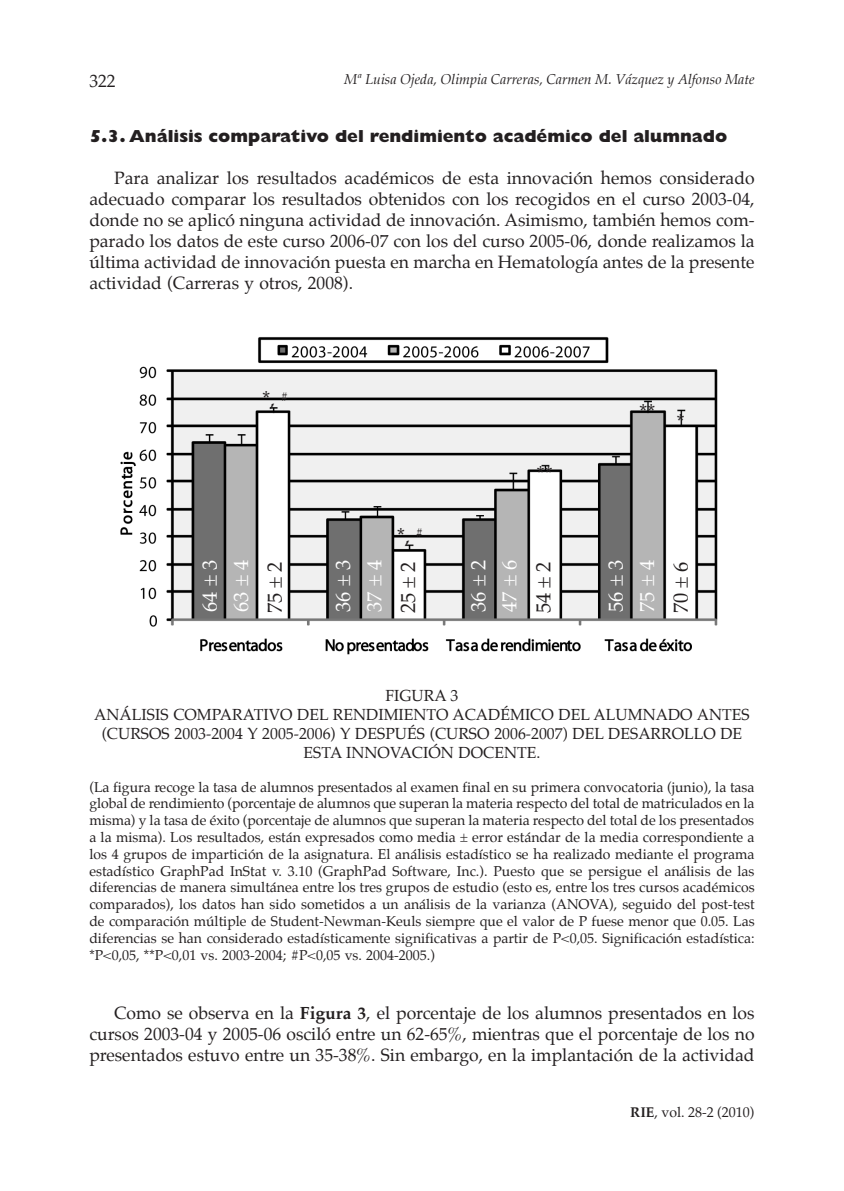
<style>
.page{position:relative;width:844px;height:1191px;background:#fff}
.page>*{position:absolute;margin:0;border:0;box-sizing:border-box;transform-origin:0 0}
.t1{font:20.3px/31.2px "Palatino";color:#fff}
.t2{font:20.3px "Palatino";color:#231f20}
.CUERPO_DE_TEXTO{font:17.5px/21px "Palatino";color:#231f20;text-align:justify}
.LADILLO-2{font:800 17.5px "Gill Sans";color:#231f20}
.CUERPO_DE_TEXTO-2{font:15.75px/18.9px "Palatino";color:#231f20;text-align:center}
.NOTAS{font:14px/16.8px "Palatino";color:#231f20;text-align:justify}
.t3{font:italic 14px "Palatino";color:#231f20}
.s1{font-weight:700}
</style>
<div class="page">
<img style="left:120px;top:337px;width:598px;height:318px">
<p class="CUERPO_DE_TEXTO" style="left:89px;top:70px;width:28px">322</p>
<p class="t3" style="left:344px;top:68px;width:412px">Mª Luisa Ojeda, Olimpia Carreras, Carmen M. Vázquez y Alfonso Mate</p>
<p class="LADILLO-2" style="left:89px;top:126px;width:639px">5.3. Análisis comparativo del rendimiento académico del alumnado</p>
<p class="CUERPO_DE_TEXTO" style="left:89px;top:168px;width:666px;text-indent:25px">Para analizar los resultados académicos de esta innovación hemos considerado adecuado comparar los resultados obtenidos con los recogidos en el curso 2003-04, donde no se aplicó ninguna actividad de innovación. Asimismo, también hemos com&shy;parado los datos de este curso 2006-07 con los del curso 2005-06, donde realizamos la última actividad de innovación puesta en marcha en Hematología antes de la presente actividad (Carreras y otros, 2008).</p>
<p class="t2" style="left:262px;top:383px;width:27px">*, <sup>#</sup></p>
<p class="t2" style="left:397px;top:519px;width:27px">*, <sup>#</sup></p>
<p class="t2" style="left:536px;top:457px;width:17px">**</p>
<p class="t2" style="left:639px;top:395px;width:17px">**</p>
<p class="t2" style="left:676px;top:405px;width:9px">*</p>
<p class="t1" style="left:194px;top:612px;width:54px;rotate:-90deg">64 ± 3<br>63 ± 4</p>
<p class="t2" style="left:258px;top:613px;width:53px;rotate:-90deg">75 ± 2</p>
<p class="t1" style="left:327px;top:612px;width:54px;rotate:-90deg">36 ± 3<br>37 ± 4</p>
<p class="t2" style="left:391px;top:613px;width:53px;rotate:-90deg">25 ± 2</p>
<p class="t1" style="left:462px;top:612px;width:54px;rotate:-90deg">36 ± 2<br>47 ± 6</p>
<p class="t2" style="left:526px;top:613px;width:53px;rotate:-90deg">54 ± 2</p>
<p class="t1" style="left:600px;top:612px;width:54px;rotate:-90deg">56 ± 3<br>75 ± 4</p>
<p class="t2" style="left:664px;top:613px;width:53px;rotate:-90deg">70 ± 6</p>
<p class="CUERPO_DE_TEXTO-2" style="left:385px;top:686px;width:74px">FIGURA 3</p>
<p class="CUERPO_DE_TEXTO-2" style="left:94px;top:705px;width:656px">ANÁLISIS COMPARATIVO DEL RENDIMIENTO ACADÉMICO DEL ALUMNADO ANTES</p>
<p class="CUERPO_DE_TEXTO-2" style="left:102px;top:724px;width:642px">(CURSOS 2003-2004 Y 2005-2006) Y DESPUÉS (CURSO 2006-2007) DEL DESARROLLO DE<br>ESTA INNOVACIÓN DOCENTE.</p>
<p class="NOTAS" style="left:89px;top:778px;width:666px">(La figura recoge la tasa de alumnos presentados al examen final en su primera convocatoria (junio), la tasa global de rendimiento (porcentaje de alumnos que superan la materia respecto del total de matriculados en la misma) y la tasa de éxito (porcentaje de alumnos que superan la materia respecto del total de los presentados a la misma). Los resultados, están expresados como media ± error estándar de la media correspondiente a los 4 grupos de impartición de la asignatura. El análisis estadístico se ha realizado mediante el programa estadístico GraphPad InStat v. 3.10 (GraphPad Software, Inc.). Puesto que se persigue el análisis de las diferencias de manera simultánea entre los tres grupos de estudio (esto es, entre los tres cursos académicos comparados), los datos han sido sometidos a un análisis de la varianza (ANOVA), seguido del post-test de comparación múltiple de Student-Newman-Keuls siempre que el valor de P fuese menor que 0.05. Las diferencias se han considerado estadísticamente significativas a partir de P&lt;0,05. Significación estadística: *P&lt;0,05, **P&lt;0,01 vs. 2003-2004; #P&lt;0,05 vs. 2004-2005.)</p>
<p class="CUERPO_DE_TEXTO" style="left:89px;top:1002px;width:666px;text-indent:25px">Como se observa en la <span class="s1">Figura 3</span>, el porcentaje de los alumnos presentados en los cursos 2003-04 y 2005-06 osciló entre un 62-65%, mientras que el porcentaje de los no presentados estuvo entre un 35-38%. Sin embargo, en la implantación de la actividad</p>
<p class="NOTAS" style="left:630px;top:1103px;width:126px"><span class="s1">RIE</span>, vol. 28-2 (2010)</p>
</div>
